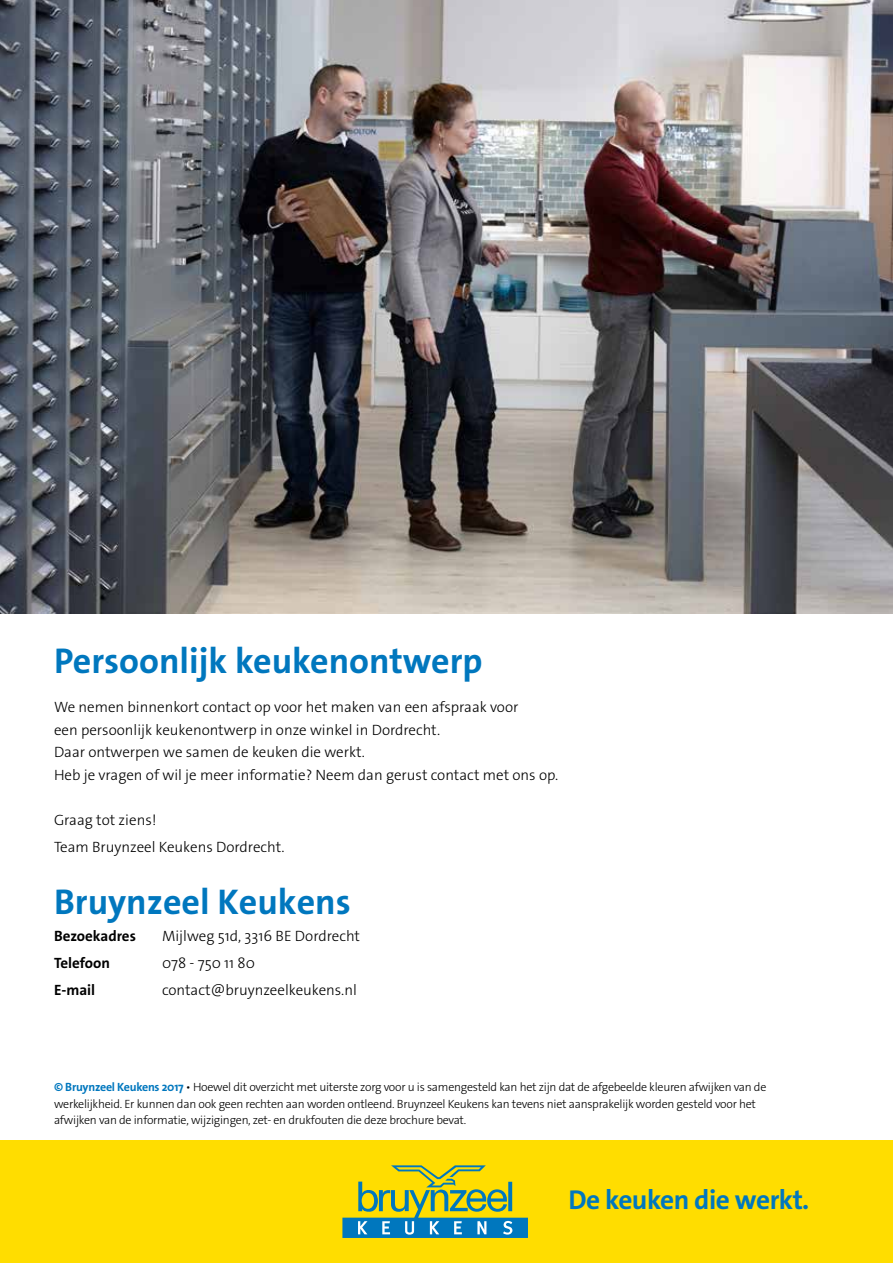
<style>
.page{position:relative;width:893px;height:1263px;background:#fff}
.page>*{position:absolute;margin:0;border:0;box-sizing:border-box;transform-origin:0 0}
.t1{font:700 36px "The Sans Os F";color:#0077be}
.t2{font:700 27.45px "The Sans Os F";letter-spacing:-.02em;color:#0077be}
.t3{font:300 15px/22.5px "The Sans Os F";color:#000}
.t4{font:700 15px "The Sans Os F";color:#000}
.t5{font:300 12px/16.5px "The Sans Os F";letter-spacing:-.02em;color:#000}
.s1{font-weight:700;color:#0077be}
</style>
<div class="page">
<img style="left:0;top:0;width:893px;height:614px">
<div style="left:0;top:1140px;width:893px;height:123px;background:#fd0"></div>
<svg style="left:342px;top:1165px;width:186px;height:73px"></svg>
<h1 class="t1" style="left:54px;top:638px;width:430px">Persoonlijk keukenontwerp</h1>
<p class="t3" style="left:54px;top:696px;width:506px">We nemen binnenkort contact op voor het maken van een afspraak voor<br>een persoonlijk keukenontwerp in onze winkel in Dordrecht.<br>Daar ontwerpen we samen de keuken die werkt.<br>Heb je vragen of wil je meer informatie? Neem dan gerust contact met ons op.</p>
<p class="t3" style="left:54px;top:806px;width:232px;line-height:27px">Graag tot ziens!<br>Team Bruynzeel Keukens Dordrecht.</p>
<h1 class="t1" style="left:54px;top:878px;width:298px">Bruynzeel Keukens</h1>
<p class="t4" style="left:54px;top:926px;width:83px">Bezoekadres</p>
<p class="t3" style="left:162px;top:924px;width:200px">Mijlweg 51d, 3316 BE Dordrecht</p>
<p class="t4" style="left:54px;top:953px;width:58px">Telefoon</p>
<p class="t3" style="left:162px;top:951px;width:94px">078 - 750 11 80</p>
<p class="t4" style="left:54px;top:980px;width:43px">E-mail</p>
<p class="t3" style="left:162px;top:978px;width:196px">contact@bruynzeelkeukens.nl</p>
<p class="t5" style="left:54px;top:1079px;width:714px"><span class="s1">© Bruynzeel Keukens 2017</span> • Hoewel dit overzicht met uiterste zorg voor u is samengesteld kan het zijn dat de afgebeelde kleuren afwijken van de werkelijkheid. Er kunnen dan ook geen rechten aan worden ontleend. Bruynzeel Keukens kan tevens niet aansprakelijk worden gesteld voor het afwijken van de informatie, wijzigingen, zet- en drukfouten die deze brochure bevat.</p>
<h2 class="t2" style="left:569px;top:1181px;width:242px">De keuken die werkt.</h2>
</div>
